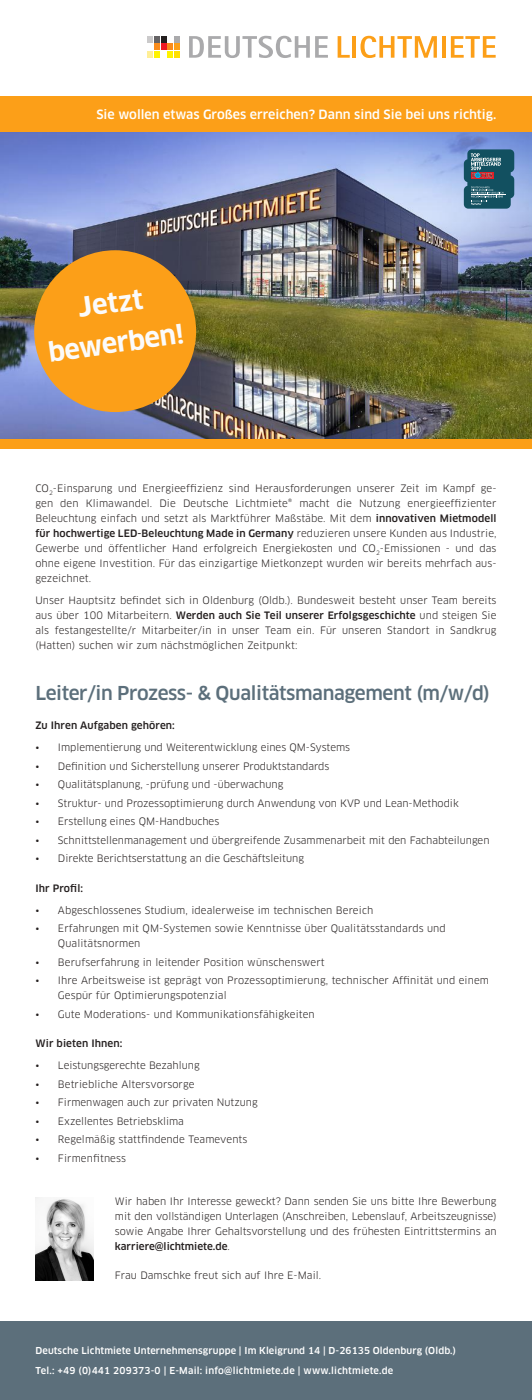
<style>
.page{position:relative;width:532px;height:1400px;background:#fff}
.page>*{position:absolute;margin:0;border:0;box-sizing:border-box;transform-origin:0 0}
.t1{font:700 26.25px/40px "Clan OT";color:#fbfbfb;text-align:center}
.t2{font:500 18.75px "Clan OT";letter-spacing:-.02em;color:#5c6f7b}
.t3{font:500 12.5px "Clan OT";color:#fff}
.t4{font:10px/15px "Clan OT";color:#241f1f;text-align:justify}
.t5{font:500 10px "Clan OT";letter-spacing:.01em;color:#241f1f}
.t6{font:500 9.38px/20px "Clan OT";letter-spacing:.01em;color:#fff}
.s1{font-weight:500}
</style>
<div class="page">
<img style="left:0;top:132px;width:531px;height:307px">
<div style="left:0;top:1321px;width:531px;height:79px;background:#5c6f7b"></div>
<svg style="left:189px;top:36px;width:139px;height:22px"></svg>
<svg style="left:337px;top:36px;width:12px;height:22px"></svg>
<hr style="left:352px;top:36px;width:4px;height:22px;background:#fc9f18">
<svg style="left:360px;top:36px;width:76px;height:22px"></svg>
<hr style="left:442px;top:36px;width:3px;height:22px;background:#fc9f18">
<svg style="left:450px;top:36px;width:45px;height:22px"></svg>
<div style="left:174px;top:51px;width:6px;height:7px;background:#ffe000"></div>
<div style="left:174px;top:43px;width:6px;height:7px;background:#fc9f18"></div>
<div style="left:174px;top:36px;width:6px;height:7px;background:#aaaaac"></div>
<svg style="left:154px;top:36px;width:19px;height:22px"></svg>
<div style="left:147px;top:51px;width:6px;height:7px;background:#ffef97"></div>
<div style="left:147px;top:36px;width:6px;height:7px;background:#cbcacb"></div>
<div style="left:0;top:96px;width:531px;height:36px;background:#fc9f18"></div>
<div style="left:0;top:439px;width:531px;height:10px;background:#fc9f18"></div>
<img style="left:35px;top:1198px;width:59px;height:82px">
<svg style="left:463px;top:149px;width:51px;height:60px;background:#3a6777"></svg>
<hr style="left:471px;top:195px;width:34px;height:1px;background:#fff">
<div style="left:34px;top:250px;width:162px;height:162px;background:#fc9f18;border-radius:50%"></div>
<p class="t3" style="left:96px;top:107px;width:401px">Sie wollen etwas Großes erreichen? Dann sind Sie bei uns richtig.</p>
<h1 class="t1" style="left:40px;top:293px;width:138px;rotate:-8deg">Jetzt bewerben!</h1>
<p class="t4" style="left:35px;top:480px;width:462px">CO<sub>2</sub>-Einsparung und Energieeffizienz sind Herausforderungen unserer Zeit im Kampf ge&shy;gen den Klimawandel. Die Deutsche Lichtmiete® macht die Nutzung energieeffizienter Beleuchtung einfach und setzt als Marktführer Maßstäbe. Mit dem <span class="s1">innovativen Mietmodell für hochwertige LED-Beleuchtung Made in Germany</span> reduzieren unsere Kunden aus Industrie, Gewerbe und öffentlicher Hand erfolgreich Energiekosten und CO<sub>2</sub>-Emissionen - und das ohne eigene Investition. Für das einzigartige Mietkonzept wurden wir bereits mehrfach aus&shy;gezeichnet.</p>
<p class="t4" style="left:35px;top:592px;width:462px">Unser Hauptsitz befindet sich in Oldenburg (Oldb.). Bundesweit besteht unser Team bereits aus über 100 Mitarbeitern. <span class="s1">Werden auch Sie Teil unserer Erfolgsgeschichte</span> und steigen Sie als festangestellte/r Mitarbeiter/in in unser Team ein. Für unseren Standort in Sandkrug (Hatten) suchen wir zum nächstmöglichen Zeitpunkt:</p>
<h2 class="t2" style="left:35px;top:682px;width:456px">Leiter/in Prozess- &amp; Qualitätsmanagement (m/w/d)</h2>
<p class="t5" style="left:35px;top:719px;width:141px">Zu Ihren Aufgaben gehören:</p>
<p class="t4" style="left:35px;top:740px;width:316px">• Implementierung und Weiterentwicklung eines QM-Systems</p>
<p class="t4" style="left:35px;top:758px;width:295px">• Definition und Sicherstellung unserer Produktstandards</p>
<p class="t4" style="left:35px;top:777px;width:249px">• Qualitätsplanung, -prüfung und -überwachung</p>
<p class="t4" style="left:35px;top:795px;width:424px">• Struktur- und Prozessoptimierung durch Anwendung von KVP und Lean-Methodik</p>
<p class="t4" style="left:35px;top:814px;width:185px">• Erstellung eines QM-Handbuches</p>
<p class="t4" style="left:35px;top:832px;width:455px">• Schnittstellenmanagement und übergreifende Zusammenarbeit mit den Fachabteilungen</p>
<p class="t4" style="left:35px;top:851px;width:270px">• Direkte Berichtserstattung an die Geschäftsleitung</p>
<p class="t5" style="left:35px;top:882px;width:49px">Ihr Profil:</p>
<p class="t4" style="left:35px;top:902px;width:339px">• Abgeschlossenes Studium, idealerweise im technischen Bereich</p>
<p class="t4" style="left:58px;top:921px;width:389px;text-indent:-22px">• Erfahrungen mit QM-Systemen sowie Kenntnisse über Qualitätsstandards und<br>Qualitätsnormen</p>
<p class="t4" style="left:35px;top:954px;width:291px">• Berufserfahrung in leitender Position wünschenswert</p>
<p class="t4" style="left:58px;top:973px;width:432px;text-indent:-22px">• Ihre Arbeitsweise ist geprägt von Prozessoptimierung, technischer Affinität und einem<br>Gespür für Optimierungspotenzial</p>
<p class="t4" style="left:35px;top:1006px;width:281px">• Gute Moderations- und Kommunikationsfähigkeiten</p>
<p class="t5" style="left:35px;top:1037px;width:88px">Wir bieten Ihnen:</p>
<p class="t4" style="left:35px;top:1058px;width:166px">• Leistungsgerechte Bezahlung</p>
<p class="t4" style="left:35px;top:1076px;width:160px">• Betriebliche Altersvorsorge</p>
<p class="t4" style="left:35px;top:1095px;width:224px">• Firmenwagen auch zur privaten Nutzung</p>
<p class="t4" style="left:35px;top:1113px;width:150px">• Exzellentes Betriebsklima</p>
<p class="t4" style="left:35px;top:1132px;width:213px">• Regelmäßig stattfindende Teamevents</p>
<p class="t4" style="left:35px;top:1150px;width:92px">• Firmenfitness</p>
<p class="t4" style="left:115px;top:1194px;width:383px">Wir haben Ihr Interesse geweckt? Dann senden Sie uns bitte Ihre Bewerbung mit den vollständigen Unterlagen (Anschreiben, Lebenslauf, Arbeitszeugnisse) sowie Angabe Ihrer Gehaltsvorstellung und des frühesten Eintrittstermins an <span class="s1">karriere@lichtmiete.de</span>.</p>
<p class="t4" style="left:115px;top:1268px;width:208px">Frau Damschke freut sich auf Ihre E-Mail.</p>
<p class="t6" style="left:35px;top:1340px;width:422px">Deutsche Lichtmiete Unternehmensgruppe | Im Kleigrund 14 | D-26135 Oldenburg (Oldb.)<br>Tel.: +49 (0)441 209373-0 | E-Mail: info@lichtmiete.de | www.lichtmiete.de</p>
</div>
